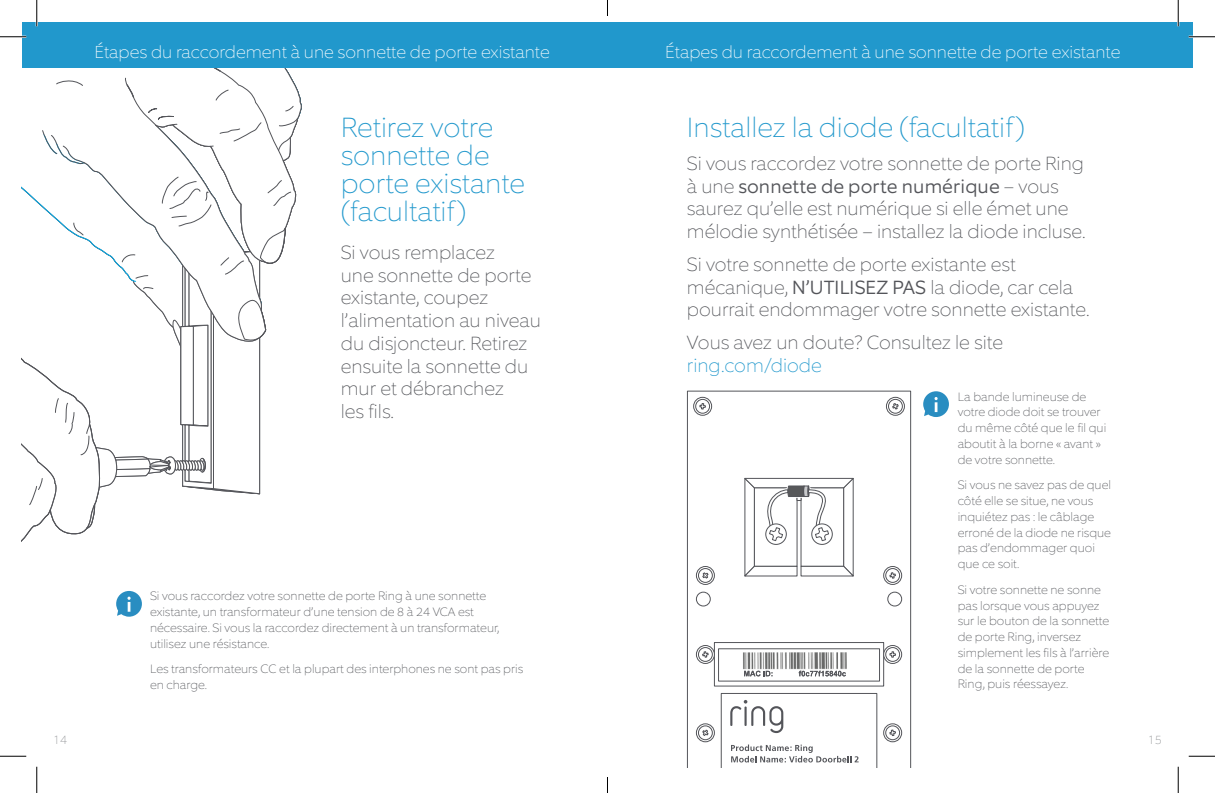
<style>
.page{position:relative;width:1215px;height:793px;background:#fff}
.page>*{position:absolute;margin:0;border:0;box-sizing:border-box;transform-origin:0 0}
.Big_Blue_Header{font:100 28px/28px "Equip";color:#2198cc}
.Body_Copy{font:100 19.25px/22.8px "Equip";color:#54555a}
.Big_Blue_Header-2{font:100 17.5px "Equip";color:#fff}
.t1{font:100 12.25px/15.8px "Equip";color:#54555a}
.t2{font:100 12.25px "Equip";color:#939598}
.s1{font-weight:300}
.s2{color:#2198cc}
</style>
<div class="page">
<svg style="left:22px;top:67px;width:276px;height:474px"></svg>
<svg style="left:116px;top:591px;width:26px;height:26px"></svg>
<svg style="left:687px;top:391px;width:224px;height:376px"></svg>
<div style="left:714px;top:642px;width:169px;height:44px;background:linear-gradient(to right,#fff,#fff)"></div>
<div style="left:714px;top:642px;width:169px;height:44px;border:1px solid #54555a"></div>
<div style="left:718px;top:649px;width:161px;height:32px;background:#fff"></div>
<div style="left:718px;top:648px;width:161px;height:33px;border:1px solid #54555a"></div>
<img style="left:743px;top:652px;width:104px;height:17px">
<svg style="left:721px;top:693px;width:156px;height:74px"></svg>
<svg style="left:696px;top:724px;width:18px;height:18px"></svg>
<div style="left:696px;top:723px;width:18px;height:19px;border:1px solid #54555a;border-radius:50%"></div>
<svg style="left:698px;top:726px;width:14px;height:14px"></svg>
<div style="left:698px;top:725px;width:14px;height:15px;border:1px solid #54555a;border-radius:50%"></div>
<svg style="left:702px;top:729px;width:6px;height:7px"></svg>
<svg style="left:696px;top:645px;width:18px;height:18px"></svg>
<div style="left:696px;top:645px;width:18px;height:18px;border:1px solid #54555a;border-radius:50%"></div>
<div style="left:698px;top:647px;width:14px;height:14px;background:#fff;border-radius:50%"></div>
<div style="left:698px;top:647px;width:14px;height:14px;border:1px solid #54555a;border-radius:50%"></div>
<svg style="left:702px;top:651px;width:6px;height:7px"></svg>
<svg style="left:696px;top:566px;width:18px;height:18px"></svg>
<div style="left:696px;top:566px;width:18px;height:18px;border:1px solid #54555a;border-radius:50%"></div>
<div style="left:698px;top:568px;width:14px;height:14px;background:#fff;border-radius:50%"></div>
<div style="left:698px;top:568px;width:14px;height:14px;border:1px solid #54555a;border-radius:50%"></div>
<div style="left:696px;top:592px;width:14px;height:14px;background:#fff;border-radius:50%"></div>
<div style="left:696px;top:592px;width:14px;height:14px;border:1px solid #54555a;border-radius:50%"></div>
<svg style="left:702px;top:572px;width:6px;height:7px"></svg>
<svg style="left:693px;top:397px;width:18px;height:18px"></svg>
<div style="left:693px;top:397px;width:19px;height:18px;border:1px solid #54555a;border-radius:50%"></div>
<svg style="left:695px;top:399px;width:14px;height:14px"></svg>
<div style="left:695px;top:399px;width:14px;height:14px;border:1px solid #54555a;border-radius:50%"></div>
<svg style="left:699px;top:403px;width:7px;height:6px"></svg>
<svg style="left:744px;top:671px;width:28px;height:5px"></svg>
<svg style="left:798px;top:671px;width:48px;height:5px"></svg>
<svg style="left:883px;top:724px;width:18px;height:18px"></svg>
<div style="left:883px;top:723px;width:18px;height:19px;border:1px solid #54555a;border-radius:50%"></div>
<svg style="left:885px;top:726px;width:14px;height:14px"></svg>
<div style="left:885px;top:725px;width:14px;height:15px;border:1px solid #54555a;border-radius:50%"></div>
<svg style="left:889px;top:729px;width:7px;height:7px"></svg>
<svg style="left:883px;top:645px;width:18px;height:18px"></svg>
<div style="left:883px;top:645px;width:18px;height:18px;border:1px solid #54555a;border-radius:50%"></div>
<svg style="left:885px;top:647px;width:14px;height:14px"></svg>
<div style="left:885px;top:647px;width:14px;height:14px;border:1px solid #54555a;border-radius:50%"></div>
<svg style="left:889px;top:651px;width:6px;height:6px"></svg>
<svg style="left:883px;top:566px;width:18px;height:18px"></svg>
<div style="left:883px;top:566px;width:18px;height:18px;border:1px solid #54555a;border-radius:50%"></div>
<div style="left:885px;top:568px;width:14px;height:14px;background:#fff;border-radius:50%"></div>
<div style="left:885px;top:568px;width:14px;height:14px;border:1px solid #54555a;border-radius:50%"></div>
<div style="left:887px;top:592px;width:14px;height:14px;background:#fff;border-radius:50%"></div>
<div style="left:887px;top:592px;width:15px;height:14px;border:1px solid #54555a;border-radius:50%"></div>
<svg style="left:889px;top:572px;width:7px;height:7px"></svg>
<svg style="left:886px;top:397px;width:18px;height:18px"></svg>
<div style="left:886px;top:397px;width:18px;height:18px;border:1px solid #54555a;border-radius:50%"></div>
<div style="left:888px;top:399px;width:14px;height:14px;background:#fff;border-radius:50%"></div>
<div style="left:888px;top:399px;width:14px;height:14px;border:1px solid #54555a;border-radius:50%"></div>
<svg style="left:892px;top:403px;width:6px;height:7px"></svg>
<svg style="left:744px;top:477px;width:110px;height:100px"></svg>
<svg style="left:923px;top:391px;width:26px;height:26px"></svg>
<div style="left:22px;top:22px;width:585px;height:45px;background:#2198cc"></div>
<div style="left:607px;top:22px;width:586px;height:45px;background:#2198cc"></div>
<hr style="left:0;top:36px;width:26px;height:2px;background:#fff">
<hr style="left:1188px;top:36px;width:26px;height:2px;background:#fff">
<hr style="left:36px;top:0;width:2px;height:26px;background:#fff">
<hr style="left:1177px;top:0;width:2px;height:26px;background:#fff">
<svg style="left:0;top:36px;width:26px;height:1px"></svg>
<svg style="left:1188px;top:36px;width:26px;height:1px"></svg>
<svg style="left:0;top:756px;width:26px;height:1px"></svg>
<svg style="left:1188px;top:756px;width:26px;height:1px"></svg>
<svg style="left:36px;top:0;width:1px;height:26px"></svg>
<svg style="left:36px;top:767px;width:1px;height:26px"></svg>
<svg style="left:1177px;top:0;width:1px;height:26px"></svg>
<svg style="left:1177px;top:767px;width:1px;height:26px"></svg>
<svg style="left:607px;top:0;width:1px;height:16px"></svg>
<svg style="left:607px;top:777px;width:1px;height:16px"></svg>
<p class="Big_Blue_Header-2" style="left:95px;top:41px;width:456px">Étapes du raccordement à une sonnette de porte existante</p>
<p class="Big_Blue_Header-2" style="left:665px;top:41px;width:456px">Étapes du raccordement à une sonnette de porte existante</p>
<p class="Big_Blue_Header" style="left:341px;top:113px;width:186px">Retirez votre sonnette de porte existante (facultatif)</p>
<p class="Body_Copy" style="left:341px;top:241px;width:202px">Si vous remplacez<br>une sonnette de porte existante, coupez l’alimentation au niveau du disjoncteur. Retirez ensuite la sonnette du mur et débranchez<br>les fils.</p>
<p class="t1" style="left:150px;top:588px;width:351px">Si vous raccordez votre sonnette de porte Ring à une sonnette existante, un transformateur d’une tension de 8 à 24 VCA est nécessaire. Si vous la raccordez directement à un transformateur, utilisez une résistance.</p>
<p class="t1" style="left:150px;top:661px;width:375px">Les transformateurs CC et la plupart des interphones ne sont pas pris en charge.</p>
<p class="Big_Blue_Header" style="left:687px;top:113px;width:339px">Installez la diode (facultatif)</p>
<p class="Body_Copy" style="left:687px;top:152px;width:400px">Si vous raccordez votre sonnette de porte Ring à une <span class="s1">sonnette de porte numérique</span> – vous saurez qu’elle est numérique si elle émet une mélodie synthétisée – installez la diode incluse.</p>
<p class="Body_Copy" style="left:687px;top:253px;width:404px">Si votre sonnette de porte existante est mécanique, <span class="s1">N’UTILISEZ PAS</span> la diode, car cela pourrait endommager votre sonnette existante.</p>
<p class="Body_Copy" style="left:687px;top:331px;width:318px">Vous avez un doute? Consultez le site <span class="s2">ring.com/diode</span></p>
<p class="t1" style="left:957px;top:388px;width:150px">La bande lumineuse de votre diode doit se trouver du même côté que le fil qui aboutit à la borne « avant » de votre sonnette.</p>
<p class="t1" style="left:957px;top:477px;width:155px">Si vous ne savez pas de quel côté elle se situe, ne vous inquiétez pas : le câblage erroné de la diode ne risque pas d’endommager quoi que ce soit.</p>
<p class="t1" style="left:957px;top:582px;width:153px">Si votre sonnette ne sonne pas lorsque vous appuyez sur le bouton de la sonnette de porte Ring, inversez simplement les fils à l’arrière de la sonnette de porte<br>Ring, puis réessayez.</p>
<p class="t2" style="left:53px;top:732px;width:15px">14</p>
<p class="t2" style="left:1147px;top:732px;width:15px">15</p>
</div>
